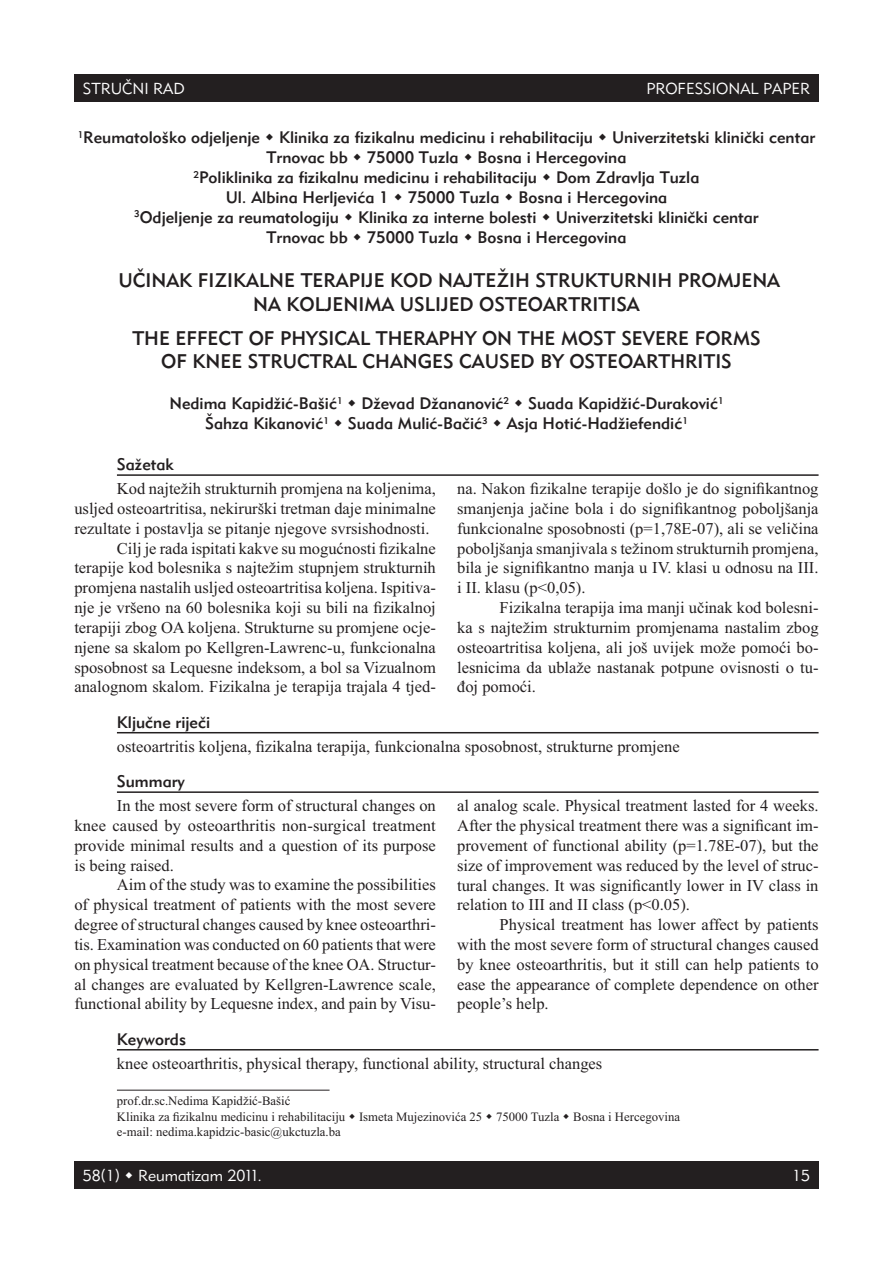
<style>
.page{position:relative;width:893px;height:1263px;background:#fff}
.page>*{position:absolute;margin:0;border:0;box-sizing:border-box;transform-origin:0 0}
.t1{font:19.5px/23.4px "Geometric 415 BT Medium A";color:#231f20;text-align:center}
.t2{font:16.5px/19.8px "Times New Roman";color:#231f20;text-align:justify}
.t3{font:16.5px/20px "Geometric 415 BT Medium A";color:#231f20;text-align:center}
.t4{font:15.75px "Geometric 415 BT Lite A";color:#fff}
.t5{font:12.75px/15.3px "Times New Roman";color:#231f20}
</style>
<div class="page">
<div style="left:74px;top:1161px;width:745px;height:27px;background:#231f20"></div>
<div style="left:74px;top:74px;width:745px;height:28px;background:#231f20"></div>
<hr style="left:117px;top:1090px;width:213px;height:1px;background:#231f20">
<hr style="left:117px;top:474px;width:702px;height:2px;background:#231f20">
<hr style="left:117px;top:732px;width:702px;height:1px;background:#231f20">
<hr style="left:117px;top:791px;width:702px;height:2px;background:#231f20">
<hr style="left:117px;top:1049px;width:702px;height:1px;background:#231f20">
<p class="t4" style="left:83px;top:83px;width:103px">STRUČNI RAD</p>
<p class="t4" style="left:646px;top:83px;width:165px">PROFESSIONAL PAPER</p>
<p class="t3" style="left:78px;top:129px;width:739px"><sup>1</sup>Reumatološko odjeljenje Klinika za fizikalnu medicinu i rehabilitaciju Univerzitetski klinički centar Trnovac bb 75000 Tuzla Bosna i Hercegovina<br><sup>2</sup>Poliklinika za fizikalnu medicinu i rehabilitaciju Dom Zdravlja Tuzla<br>Ul. Albina Herljevića 1 75000 Tuzla Bosna i Hercegovina<br><sup>3</sup>Odjeljenje za reumatologiju Klinika za interne bolesti Univerzitetski klinički centar<br>Trnovac bb 75000 Tuzla Bosna i Hercegovina</p>
<p class="t1" style="left:118px;top:271px;width:663px">UČINAK FIZIKALNE TERAPIJE KOD NAJTEŽIH STRUKTURNIH PROMJENA<br>NA KOLJENIMA USLIJED OSTEOARTRITISA</p>
<p class="t1" style="left:132px;top:328px;width:630px">THE EFFECT OF PHYSICAL THERAPHY ON THE MOST SEVERE FORMS<br>OF KNEE STRUCTRAL CHANGES CAUSED BY OSTEOARTHRITIS</p>
<p class="t3" style="left:169px;top:395px;width:556px">Nedima Kapidžić-Bašić<sup>1</sup> Dževad Džananović<sup>2</sup> Suada Kapidžić-Duraković<sup>1<br></sup>Šahza Kikanović<sup>1</sup> Suada Mulić-Bačić<sup>3</sup> Asja Hotić-Hadžiefendić<sup>1</sup></p>
<p class="t3" style="left:117px;top:456px;width:58px">Sažetak</p>
<p class="t2" style="left:117px;top:480px;width:320px">Kod najtežih strukturnih promjena na koljenima,</p>
<p class="t2" style="left:74px;top:500px;width:363px">usljed osteoartritisa, nekirurški tretman daje minimalne</p>
<p class="t2" style="left:74px;top:520px;width:357px">rezultate i postavlja se pitanje njegove svrsishodnosti.</p>
<p class="t2" style="left:117px;top:540px;width:320px">Cilj je rada ispitati kakve su mogućnosti fizikalne</p>
<p class="t2" style="left:74px;top:560px;width:363px">terapije kod bolesnika s najtežim stupnjem strukturnih</p>
<p class="t2" style="left:74px;top:579px;width:363px">promjena nastalih usljed osteoartritisa koljena. Ispitiva-</p>
<p class="t2" style="left:74px;top:599px;width:363px">nje je vršeno na 60 bolesnika koji su bili na fizikalnoj</p>
<p class="t2" style="left:74px;top:619px;width:363px">terapiji zbog OA koljena. Strukturne su promjene ocje-</p>
<p class="t2" style="left:74px;top:639px;width:363px">njene sa skalom po Kellgren-Lawrenc-u, funkcionalna</p>
<p class="t2" style="left:74px;top:659px;width:363px">sposobnost sa Lequesne indeksom, a bol sa Vizualnom</p>
<p class="t2" style="left:74px;top:678px;width:363px">analognom skalom. Fizikalna je terapija trajala 4 tjed-</p>
<p class="t2" style="left:457px;top:480px;width:363px">na. Nakon fizikalne terapije došlo je do signifikantnog smanjenja jačine bola i do signifikantnog poboljšanja funkcionalne sposobnosti (p=1,78E-07), ali se veličina poboljšanja smanjivala s težinom strukturnih promjena, bila je signifikantno manja u IV. klasi u odnosu na III. i II. klasu (p&lt;0,05).</p>
<p class="t2" style="left:457px;top:599px;width:363px;text-indent:43px">Fizikalna terapija ima manji učinak kod bolesni&shy;ka s najtežim strukturnim promjenama nastalim zbog osteoartritisa koljena, ali još uvijek može pomoći bo&shy;lesnicima da ublaže nastanak potpune ovisnosti o tu&shy;đoj pomoći.</p>
<p class="t3" style="left:117px;top:713px;width:95px">Ključne riječi</p>
<p class="t2" style="left:117px;top:738px;width:564px">osteoartritis koljena, fizikalna terapija, funkcionalna sposobnost, strukturne promjene</p>
<p class="t3" style="left:117px;top:773px;width:70px">Summary</p>
<p class="t2" style="left:74px;top:797px;width:363px;text-indent:43px">In the most severe form of structural changes on knee caused by osteoarthritis non-surgical treatment provide minimal results and a question of its purpose is being raised.</p>
<p class="t2" style="left:74px;top:877px;width:363px;text-indent:43px">Aim of the study was to examine the possibilities of physical treatment of patients with the most severe degree of structural changes caused by knee osteoarthri&shy;tis. Examination was conducted on 60 patients that were on physical treatment because of the knee OA. Structur&shy;al changes are evaluated by Kellgren-Lawrence scale, functional ability by Lequesne index, and pain by Visu-</p>
<p class="t2" style="left:457px;top:797px;width:363px">al analog scale. Physical treatment lasted for 4 weeks.<br>After the physical treatment there was a significant im&shy;provement of functional ability (p=1.78E-07), but the size of improvement was reduced by the level of struc&shy;tural changes. It was significantly lower in IV class in relation to III and II class (p&lt;0.05).</p>
<p class="t2" style="left:457px;top:916px;width:363px;text-indent:43px">Physical treatment has lower affect by patients with the most severe form of structural changes caused by knee osteoarthritis, but it still can help patients to ease the appearance of complete dependence on other people’s help.</p>
<p class="t3" style="left:117px;top:1031px;width:71px">Keywords</p>
<p class="t2" style="left:117px;top:1055px;width:487px">knee osteoarthritis, physical therapy, functional ability, structural changes</p>
<p class="t5" style="left:117px;top:1095px;width:565px">prof.dr.sc.Nedima Kapidžić-Bašić<br>Klinika za fizikalnu medicinu i rehabilitaciju Ismeta Mujezinovića 25 75000 Tuzla Bosna i Hercegovina e-mail: nedima.kapidzic-basic@ukctuzla.ba</p>
<p class="t4" style="left:83px;top:1169px;width:181px">58(1) Reumatizam 2011.</p>
<p class="t4" style="left:792px;top:1169px;width:19px">15</p>
</div>
